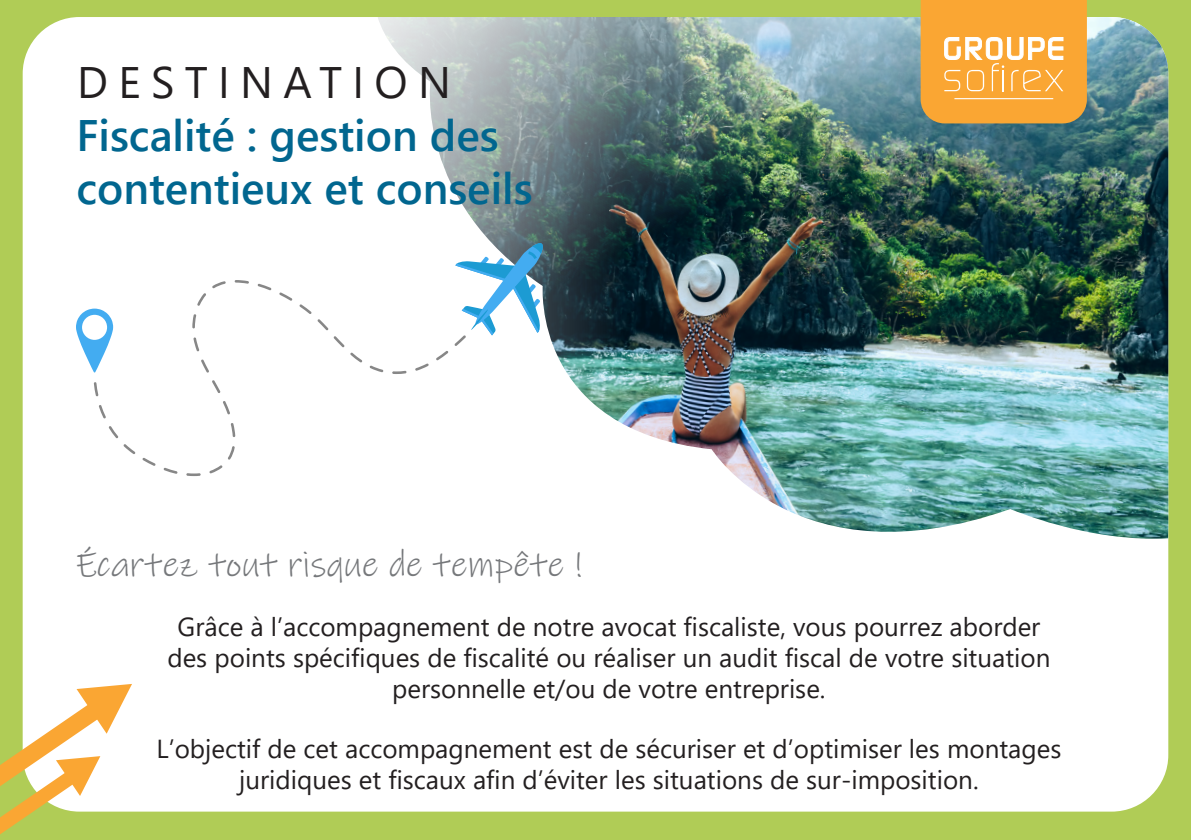
<style>
.page{position:relative;width:1191px;height:840px;background:#fff}
.page>*{position:absolute;margin:0;border:0;box-sizing:border-box;transform-origin:0 0}
.t1{font:600 44px "Segoe UI";color:#01668f}
.t2{font:44px "Segoe UI";letter-spacing:.235em;color:#231f20}
.t3{font:36px "Ink Free";color:#76787b}
.t4{font:26px/31.2px "Segoe UI";color:#231f20;text-align:center}
</style>
<div class="page">
<div style="left:0;top:0;width:1191px;height:839px;background:#b0cc56"></div>
<div style="left:23px;top:17px;width:1145px;height:794px;background:#fff;border-radius:57px"></div>
<img style="left:378px;top:17px;width:790px;height:522px">
<svg style="left:0;top:683px;width:132px;height:150px"></svg>
<svg style="left:920px;top:0;width:167px;height:123px;background:#f7ad46"></svg>
<hr style="left:954px;top:98px;width:99px;height:1px;background:#fff">
<svg style="left:76px;top:308px;width:18px;height:64px"></svg>
<svg style="left:94px;top:280px;width:372px;height:196px"></svg>
<svg style="left:455px;top:240px;width:90px;height:95px"></svg>
<p class="t2" style="left:77px;top:41px;width:375px">DESTINATION</p>
<p class="t1" style="left:76px;top:94px;width:424px">Fiscalité : gestion des</p>
<p class="t1" style="left:76px;top:147px;width:458px">contentieux et conseils</p>
<p class="t3" style="left:76px;top:539px;width:507px">Écartez tout risque de tempête !</p>
<p class="t4" style="left:167px;top:608px;width:884px">Grâce à l’accompagnement de notre avocat fiscaliste, vous pourrez aborder des points spécifiques de fiscalité ou réaliser un audit fiscal de votre situation personnelle et/ou de votre entreprise.</p>
<p class="t4" style="left:156px;top:730px;width:906px">L’objectif de cet accompagnement est de sécuriser et d’optimiser les montages juridiques et fiscaux afin d’éviter les situations de sur-imposition.</p>
</div>
